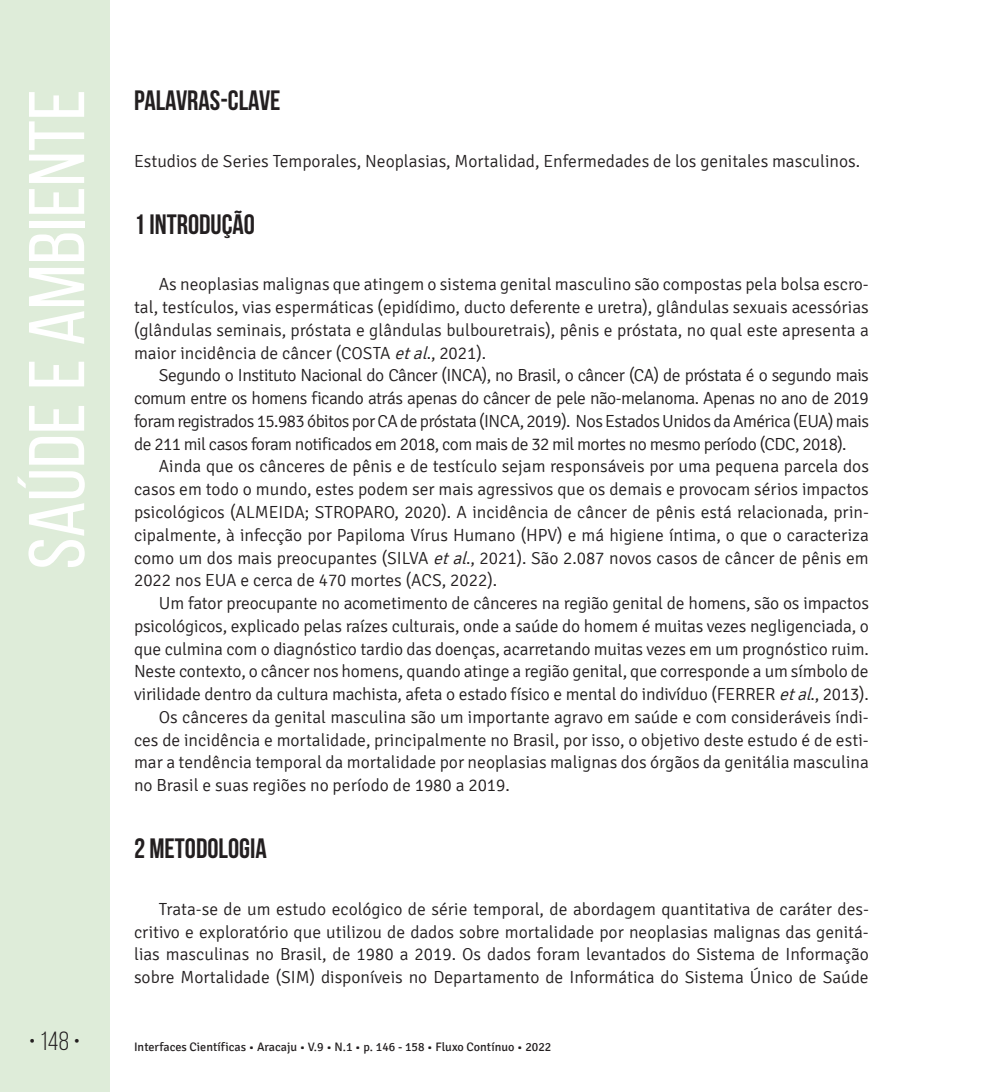
<style>
.page{position:relative;width:993px;height:1092px;background:#fff}
.page>*{position:absolute;margin:0;border:0;box-sizing:border-box;transform-origin:0 0}
.t1{font:78.75px "Bebas Neue";color:#fff;scale:1.09 1}
.t2{font:700 28px "Bebas Neue";color:#231f20}
.t3{font:26.25px "Bebas Neue";color:#231f20}
.t4{font:300 17.5px/22.8px "Signika";letter-spacing:-.01em;color:#231f20;text-align:justify}
.t5{font:12.25px "Signika";color:#231f20}
.s1{font-style:italic}
</style>
<div class="page">
<div style="left:0;top:0;width:109px;height:1091px;background:#deecd9"></div>
<h1 class="t1" style="left:14px;top:569px;width:442px;rotate:-90deg">Saúde e Ambiente</h1>
<h2 class="t2" style="left:134px;top:85px;width:148px">PALAVRAS-CLAVE</h2>
<p class="t4" style="left:134px;top:150px;width:727px">Estudios de Series Temporales, Neoplasias, Mortalidad, Enfermedades de los genitales masculinos.</p>
<h2 class="t2" style="left:134px;top:209px;width:122px">1 INTRODUÇÃO</h2>
<p class="t4" style="left:134px;top:273px;width:736px;text-indent:25px">As neoplasias malignas que atingem o sistema genital masculino são compostas pela bolsa escro&shy;tal, testículos, vias espermáticas (epidídimo, ducto deferente e uretra), glândulas sexuais acessórias (glândulas seminais, próstata e glândulas bulbouretrais), pênis e próstata, no qual este apresenta a maior incidência de câncer (COSTA <span class="s1">etal</span>., 2021).</p>
<p class="t4" style="left:134px;top:364px;width:736px;text-indent:25px">Segundo o Instituto Nacional do Câncer (INCA), no Brasil, o câncer (CA) de próstata é o segundo mais comum entre os homens ficando atrás apenas do câncer de pele não-melanoma. Apenas no ano de 2019 foram registrados 15.983 óbitos por CA de próstata (INCA, 2019). Nos Estados Unidos da América (EUA) mais de 211 mil casos foram notificados em 2018, com mais de 32 mil mortes no mesmo período (CDC, 2018).</p>
<p class="t4" style="left:134px;top:455px;width:736px;text-indent:25px">Ainda que os cânceres de pênis e de testículo sejam responsáveis por uma pequena parcela dos casos em todo o mundo, estes podem ser mais agressivos que os demais e provocam sérios impactos psicológicos (ALMEIDA; STROPARO, 2020). A incidência de câncer de pênis está relacionada, prin&shy;cipalmente, à infecção por Papiloma Vírus Humano (HPV) e má higiene íntima, o que o caracteriza como um dos mais preocupantes (SILVA <span class="s1">etal</span>., 2021). São 2.087 novos casos de câncer de pênis em 2022 nos EUA e cerca de 470 mortes (ACS, 2022).</p>
<p class="t4" style="left:159px;top:592px;width:711px">Um fator preocupante no acometimento de cânceres na região genital de homens, são os impactos</p>
<p class="t4" style="left:134px;top:615px;width:736px">psicológicos, explicado pelas raízes culturais, onde a saúde do homem é muitas vezes negligenciada, o</p>
<p class="t4" style="left:134px;top:637px;width:736px">que culmina com o diagnóstico tardio das doenças, acarretando muitas vezes em um prognóstico ruim.</p>
<p class="t4" style="left:134px;top:660px;width:736px">Neste contexto, o câncer nos homens, quando atinge a região genital, que corresponde a um símbolo de</p>
<p class="t4" style="left:134px;top:683px;width:736px">virilidade dentro da cultura machista, afeta o estado físico e mental do indivíduo (FERRER <span class="s1">etal</span>., 2013).</p>
<p class="t4" style="left:159px;top:706px;width:711px">Os cânceres da genital masculina são um importante agravo em saúde e com consideráveis índi-</p>
<p class="t4" style="left:134px;top:728px;width:736px">ces de incidência e mortalidade, principalmente no Brasil, por isso, o objetivo deste estudo é de esti-</p>
<p class="t4" style="left:134px;top:751px;width:736px">mar a tendência temporal da mortalidade por neoplasias malignas dos órgãos da genitália masculina</p>
<p class="t4" style="left:134px;top:774px;width:377px">no Brasil e suas regiões no período de 1980 a 2019.</p>
<h2 class="t2" style="left:134px;top:833px;width:134px">2 METODOLOGIA</h2>
<p class="t4" style="left:134px;top:897px;width:736px;text-indent:25px">Trata-se de um estudo ecológico de série temporal, de abordagem quantitativa de caráter des&shy;critivo e exploratório que utilizou de dados sobre mortalidade por neoplasias malignas das genitá&shy;lias masculinas no Brasil, de 1980 a 2019. Os dados foram levantados do Sistema de Informação sobre Mortalidade (SIM) disponíveis no Departamento de Informática do Sistema Único de Saúde</p>
<h3 class="t3" style="left:29px;top:1026px;width:53px">• 148 •</h3>
<p class="t5" style="left:134px;top:1040px;width:418px">Interfaces Científicas • Aracaju • V.9 • N.1 • p. 146 - 158 • Fluxo Contínuo • 2022</p>
</div>
